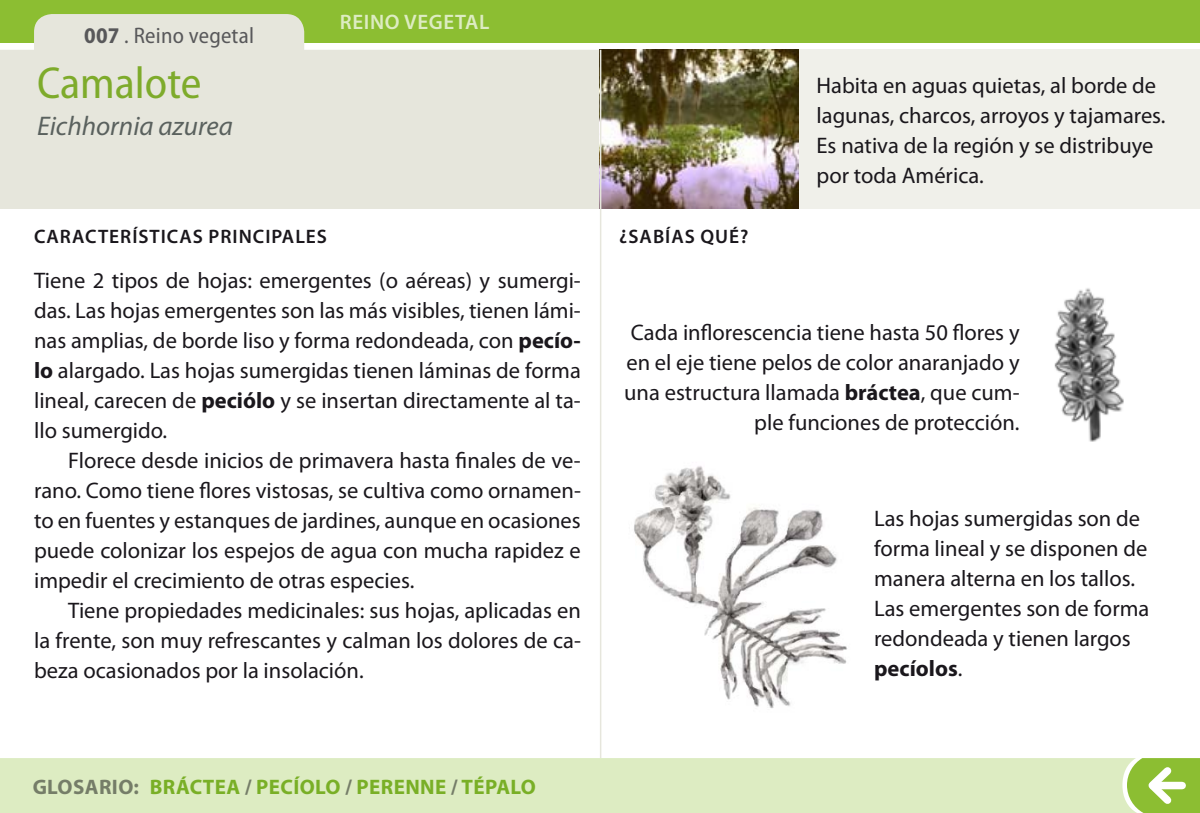
<style>
.page{position:relative;width:1200px;height:813px;background:#fff}
.page>*{position:absolute;margin:0;border:0;box-sizing:border-box;transform-origin:0 0}
.t1{font:semi-condensed 45px "Myriad Pro";color:#8cbe32}
.t2{font:italic 27px "Myriad Pro";color:#646c6e}
.t3{font:22.5px/30px "Myriad Pro";color:#1a171c;text-align:justify}
.t4{font:semi-condensed 22.5px "Myriad Pro";letter-spacing:.01em;color:#58585a}
.t5{font:700 21px "Myriad Pro";letter-spacing:.02em;color:#8cbe32}
.t6{font:600 21px "Myriad Pro";letter-spacing:.03em;color:#ddecc2}
.t7{font:600 19.5px "Myriad Pro";letter-spacing:.05em;color:#1a171c}
.s1{font-weight:700}
.s2{color:#87888a}
</style>
<div class="page">
<div style="left:0;top:0;width:1199px;height:43px;background:#8cbe32"></div>
<svg style="left:0;top:14px;width:1199px;height:195px;fill:#e6e6dc"></svg>
<img style="left:634px;top:466px;width:213px;height:242px">
<img style="left:1054px;top:288px;width:70px;height:154px">
<img style="left:601px;top:50px;width:198px;height:159px">
<div style="left:799px;top:50px;width:400px;height:159px;background:#f0f0ea"></div>
<hr style="left:599px;top:50px;width:2px;height:707px;background:#e6e6dc">
<div style="left:0;top:757px;width:1126px;height:55px;background:#ddecc2"></div>
<svg style="left:1126px;top:758px;width:73px;height:54px"></svg>
<p class="t4" style="left:84px;top:21px;width:171px"><span class="s1">007</span> . Reino vegetal</p>
<h1 class="t1" style="left:37px;top:56px;width:166px">Camalote</h1>
<p class="t2" style="left:37px;top:109px;width:197px">Eichhornia azurea</p>
<p class="t6" style="left:340px;top:9px;width:151px">REINO VEGETAL</p>
<p class="t7" style="left:34px;top:224px;width:293px">CARACTERÍSTICAS PRINCIPALES</p>
<p class="t7" style="left:619px;top:224px;width:131px">¿SABÍAS QUÉ?</p>
<p class="t3" style="left:816px;top:70px;width:350px;text-align:left">Habita en aguas quietas, al borde de lagunas, charcos, arroyos y tajamares.<br>Es nativa de la región y se distribuye por toda América.</p>
<p class="t3" style="left:34px;top:265px;width:548px">Tiene 2 tipos de hojas: emergentes (o aéreas) y sumergi&shy;das. Las hojas emergentes son las más visibles, tienen lámi&shy;nas amplias, de borde liso y forma redondeada, con <span class="s1">PECÍO-LO</span> alargado. Las hojas sumergidas tienen láminas de forma lineal, carecen de <span class="s1">PECIÓLO</span> y se insertan directamente al ta&shy;llo sumergido.</p>
<p class="t3" style="left:34px;top:445px;width:548px;text-indent:34px">Florece desde inicios de primavera hasta finales de ve&shy;rano. Como tiene flores vistosas, se cultiva como ornamen&shy;to en fuentes y estanques de jardines, aunque en ocasiones puede colonizar los espejos de agua con mucha rapidez e impedir el crecimiento de otras especies.</p>
<p class="t3" style="left:34px;top:595px;width:548px;text-indent:34px">Tiene propiedades medicinales: sus hojas, aplicadas en la frente, son muy refrescantes y calman los dolores de ca&shy;beza ocasionados por la insolación.</p>
<p class="t5" style="left:32px;top:772px;width:505px"><span class="s2">GLOSARIO:</span> BRÁCTEA <span class="s2">/</span> PECÍOLO <span class="s2">/</span> PERENNE <span class="s2">/</span> TÉPALO</p>
<p class="t3" style="left:624px;top:317px;width:397px;text-align:right">Cada inflorescencia tiene hasta 50 flores y en el eje tiene pelos de color anaranjado y una estructura llamada <span class="s1">BRÁCTEA</span>, que cum&shy;ple funciones de protección.</p>
<p class="t3" style="left:873px;top:503px;width:277px;text-align:left">Las hojas sumergidas son de forma lineal y se disponen de manera alterna en los tallos.<br>Las emergentes son de forma redondeada y tienen largos<br><span class="s1">PECÍOLOS</span>.</p>
</div>
